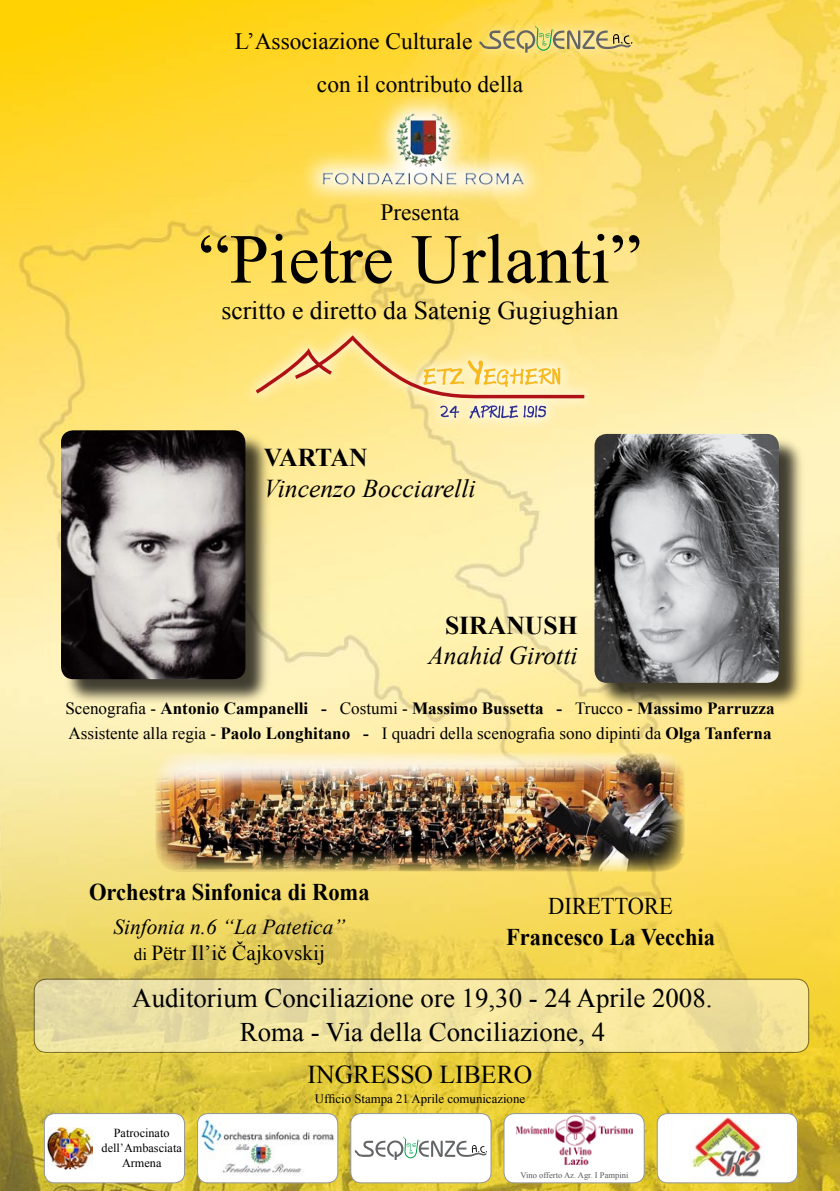
<style>
.page{position:relative;width:840px;height:1191px;background:#fff}
.page>*{position:absolute;margin:0;border:0;box-sizing:border-box;transform-origin:0 0}
.t1{font:70.2px "Times New Roman";color:#000}
.t2{font:26.8px/33.6px "Times New Roman";color:#000;text-align:center}
.t3{font:25.6px "Times New Roman";color:#000}
.t4{font:italic 25.6px "Times New Roman";color:#000}
.t5{font:700 25.6px "Times New Roman";color:#000}
.t6{font:700 24px "Times New Roman";color:#000;scale:.94 1}
.t7{font:24px "Times New Roman";color:#000;scale:.94 1}
.t8{font:23.4px/42.8px "Times New Roman";color:#000}
.t9{font:italic 21.4px/25.6px "Times New Roman";color:#000;text-align:center}
.t10{font:17.2px/24.8px "Times New Roman";color:#000}
.t11{font:12.8px "Times New Roman";color:#000}
.t12{font:12.2px/14.6px "Times New Roman";color:#000;text-align:center}
.t13{font:8.6px "Times New Roman";color:#58595b}
.s1{font-weight:700}
.s2{font-style:normal;font-size:17.2px}
.s3{font-style:normal}
</style>
<div class="page">
<img style="left:0;top:0;width:839px;height:1191px">
<div style="left:34px;top:979px;width:774px;height:73px;background:linear-gradient(to right,#e8dea6,#f7e69a);border-radius:12px"></div>
<div style="left:34px;top:978px;width:774px;height:74px;border:1px solid #000;border-radius:12px"></div>
<div style="left:64px;top:433px;width:207px;height:271px;background:#000;opacity:.75"></div>
<img style="left:61px;top:430px;width:184px;height:249px;border-radius:12px">
<div style="left:597px;top:437px;width:207px;height:271px;background:#000;opacity:.75"></div>
<img style="left:594px;top:434px;width:184px;height:249px;border-radius:12px">
<svg style="left:241px;top:320px;width:357px;height:113px;background:#fde891"></svg>
<svg style="left:255px;top:335px;width:329px;height:63px;background:#f8d98c"></svg>
<svg style="left:440px;top:406px;width:19px;height:12px"></svg>
<svg style="left:469px;top:405px;width:77px;height:13px"></svg>
<svg style="left:295px;top:87px;width:254px;height:124px;background:#fedd63"></svg>
<img style="left:311px;top:102px;width:219px;height:87px">
<svg style="left:467px;top:15px;width:176px;height:50px;background:#fdda5b"></svg>
<svg style="left:479px;top:26px;width:153px;height:27px;background:#d7c575"></svg>
<div style="left:44px;top:1113px;width:140px;height:69px;background:#fff;border-radius:10px"></div>
<img style="left:47px;top:1127px;width:45px;height:42px">
<div style="left:44px;top:1113px;width:141px;height:70px;border:1px solid #939598;border-radius:10px"></div>
<div style="left:350px;top:1113px;width:140px;height:69px;background:#fff;border-radius:10px"></div>
<svg style="left:354px;top:1136px;width:132px;height:24px"></svg>
<div style="left:350px;top:1113px;width:141px;height:70px;border:1px solid #939598;border-radius:10px"></div>
<div style="left:656px;top:1113px;width:141px;height:69px;background:#fff;border-radius:10px"></div>
<img style="left:689px;top:1117px;width:74px;height:61px">
<div style="left:656px;top:1113px;width:141px;height:70px;border:1px solid #939598;border-radius:10px"></div>
<div style="left:503px;top:1113px;width:141px;height:69px;background:#fff;border-radius:10px"></div>
<img style="left:516px;top:1115px;width:116px;height:51px">
<div style="left:503px;top:1113px;width:141px;height:70px;border:1px solid #939598;border-radius:10px"></div>
<img style="left:155px;top:752px;width:529px;height:119px;border-radius:25px">
<div style="left:197px;top:1113px;width:140px;height:69px;background:#fff;border-radius:10px"></div>
<img style="left:197px;top:1114px;width:140px;height:62px">
<div style="left:197px;top:1113px;width:141px;height:70px;border:1px solid #939598;border-radius:10px"></div>
<h3 class="t8" style="left:317px;top:19px;width:207px;text-indent:-82px">L’Associazione Culturale<br>con il contributo della</h3>
<h3 class="t8" style="left:380px;top:191px;width:81px">Presenta</h3>
<h1 class="t1" style="left:198px;top:212px;width:444px">“Pietre Urlanti”</h1>
<h3 class="t3" style="left:221px;top:293px;width:398px">scritto e diretto da Satenig Gugiughian</h3>
<h3 class="t5" style="left:264px;top:440px;width:105px">VARTAN</h3>
<h3 class="t4" style="left:264px;top:471px;width:213px">Vincenzo Bocciarelli</h3>
<h3 class="t5" style="left:445px;top:607px;width:134px">SIRANUSH</h3>
<h3 class="t4" style="left:428px;top:638px;width:151px">Anahid Girotti</h3>
<p class="t10" style="left:65px;top:696px;width:710px">Scenografia - <span class="s1">Antonio Campanelli -</span> Costumi - <span class="s1">Massimo Bussetta -</span> Trucco - <span class="s1">Massimo Parruzza<br></span>Assistente alla regia - <span class="s1">Paolo Longhitano -</span> I quadri della scenografia sono dipinti da <span class="s1">Olga Tanferna</span></p>
<h3 class="t6" style="left:89px;top:875px;width:300px">Orchestra Sinfonica di Roma</h3>
<p class="t9" style="left:113px;top:914px;width:233px">Sinfonia n.6 “La Patetica” <span class="s2">di</span> <span class="s3">Pëtr Il’ič Čajkovskij</span></p>
<h3 class="t7" style="left:548px;top:889px;width:134px">DIRETTORE</h3>
<h3 class="t6" style="left:506px;top:920px;width:224px">Francesco La Vecchia</h3>
<h2 class="t2" style="left:132px;top:981px;width:581px">Auditorium Conciliazione ore 19,30 - 24 Aprile 2008.<br>Roma - Via della Conciliazione, 4</h2>
<h3 class="t3" style="left:307px;top:1056px;width:226px">INGRESSO LIBERO</h3>
<p class="t12" style="left:102px;top:1125px;width:82px">Patrocinato dell’Ambasciata<br>Armena</p>
<p class="t11" style="left:314px;top:1089px;width:212px">Ufficio Stampa 21 Aprile comunicazione</p>
<p class="t13" style="left:520px;top:1169px;width:109px">Vino offerto Az. Agr. I Pampini</p>
</div>
